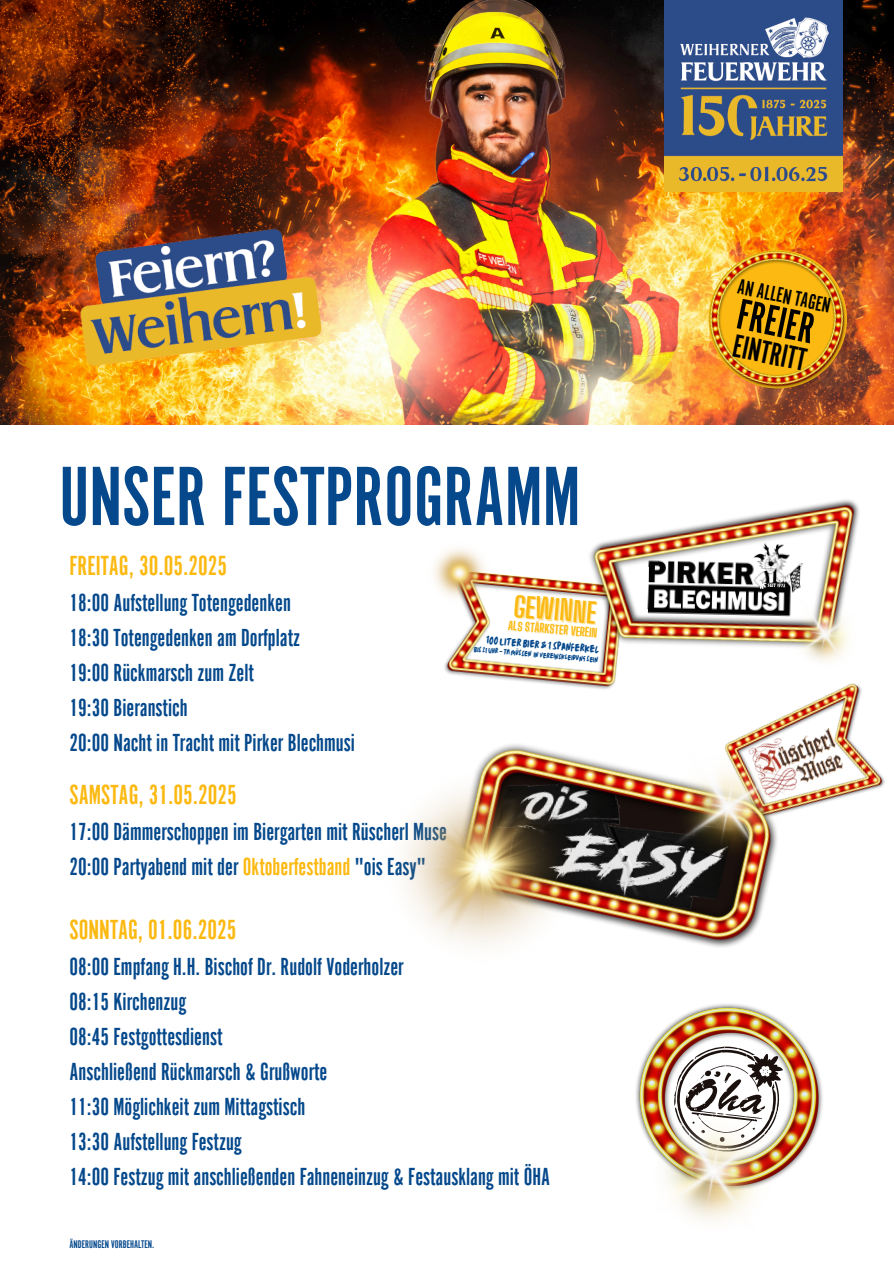
<style>
.page{position:relative;width:894px;height:1264px;background:#fff}
.page>*{position:absolute;margin:0;border:0;box-sizing:border-box;transform-origin:0 0}
.t1{font:87.3px "Alternate Gothic Pro No 1";color:#05498c}
.t2{font:44.85px "Alternate Gothic Pro No 1";color:#000}
.t3{font:33.45px "Alternate Gothic Pro No 1";color:#000}
.t4{font:28.5px "Alternate Gothic Pro No 1";color:#fbb911}
.t5{font:700 27.9px "Big Shoulders Display";color:#fbb911}
.t6{font:25.5px/34.8px "Alternate Gothic Pro No 1";color:#05498c}
.t7{font:21.9px "Alternate Gothic Pro No 1";color:#000}
.t8{font:700 11.7px "Big Shoulders Display";color:#fbb911}
.t9{font:11.4px "Alternate Gothic Pro No 1";color:#05498c}
.t10{font:10.2px "TC October Regular";color:#05498c}
.t11{font:7.2px "TC October Regular";color:#05498c}
.s1{color:#fbb911}
</style>
<div class="page">
<img style="left:0;top:0;width:893px;height:424px">
<img style="left:70px;top:223px;width:259px;height:149px">
<img style="left:809px;top:683px;width:76px;height:113px">
<img style="left:767px;top:704px;width:82px;height:105px">
<img style="left:636px;top:1004px;width:187px;height:160px">
<img style="left:444px;top:604px;width:172px;height:85px">
<img style="left:636px;top:1086px;width:159px;height:135px">
<svg style="left:471px;top:573px;width:96px;height:97px"></svg>
<img style="left:567px;top:499px;width:292px;height:173px">
<img style="left:777px;top:587px;width:82px;height:85px">
<img style="left:647px;top:541px;width:157px;height:75px">
<img style="left:434px;top:548px;width:57px;height:56px">
<img style="left:664px;top:0;width:178px;height:191px">
<img style="left:478px;top:724px;width:313px;height:223px">
<img style="left:652px;top:731px;width:149px;height:150px">
<img style="left:404px;top:768px;width:176px;height:179px">
<img style="left:691px;top:235px;width:172px;height:171px">
<h6 class="t1" style="left:59px;top:451px;width:522px">UNSER FESTPROGRAMM</h6>
<p class="t4" style="left:70px;top:551px;width:159px">FREITAG, 30.05.2025</p>
<p class="t6" style="left:70px;top:585px;width:287px">18:00 Aufstellung Totengedenken<br>18:30 Totengedenken am Dorfplatz<br>19:00 Rückmarsch zum Zelt<br>19:30 Bieranstich<br>20:00 Nacht in Tracht mit Pirker Blechmusi</p>
<p class="t4" style="left:70px;top:780px;width:169px">SAMSTAG, 31.05.2025</p>
<p class="t6" style="left:70px;top:814px;width:379px">17:00 Dämmerschoppen im Biergarten mit Rüscherl Muse<br>20:00 Partyabend mit der <span class="s1">Oktoberfestband</span> "ois Easy"</p>
<p class="t5" style="left:515px;top:589px;width:84px;rotate:5deg">GEWINNE</p>
<p class="t11" style="left:474px;top:643px;width:126px;rotate:5deg">bis21 Uhr - TNmüssen in Vereinskleidung sein</p>
<p class="t8" style="left:509px;top:618px;width:90px;rotate:5deg">ALS STÄRKSTER VEREIN</p>
<p class="t10" style="left:486px;top:632px;width:115px;rotate:5deg">100 Liter Bier &amp; 1 Spanferkel</p>
<p class="t4" style="left:70px;top:915px;width:168px">SONNTAG, 01.06.2025</p>
<p class="t6" style="left:70px;top:949px;width:482px">08:00 Empfang H.H. Bischof Dr. Rudolf Voderholzer<br>08:15 Kirchenzug<br>08:45 Festgottesdienst<br>Anschließend Rückmarsch &amp; Grußworte<br>11:30 Möglichkeit zum Mittagstisch<br>13:30 Aufstellung Festzug<br>14:00 Festzug mit anschließenden Fahneneinzug &amp; Festausklang mit ÖHA</p>
<h2 class="t9" style="left:70px;top:1238px;width:86px">ÄNDERUNGEN VORBEHALTEN.</h2>
<h3 class="t7" style="left:740px;top:275px;width:96px;rotate:12deg">AN ALLEN TAGEN</h3>
<h1 class="t2" style="left:742px;top:291px;width:79px;rotate:12deg">FREIER</h1>
<p class="t3" style="left:737px;top:328px;width:76px;rotate:12deg">EINTRITT</p>
</div>
